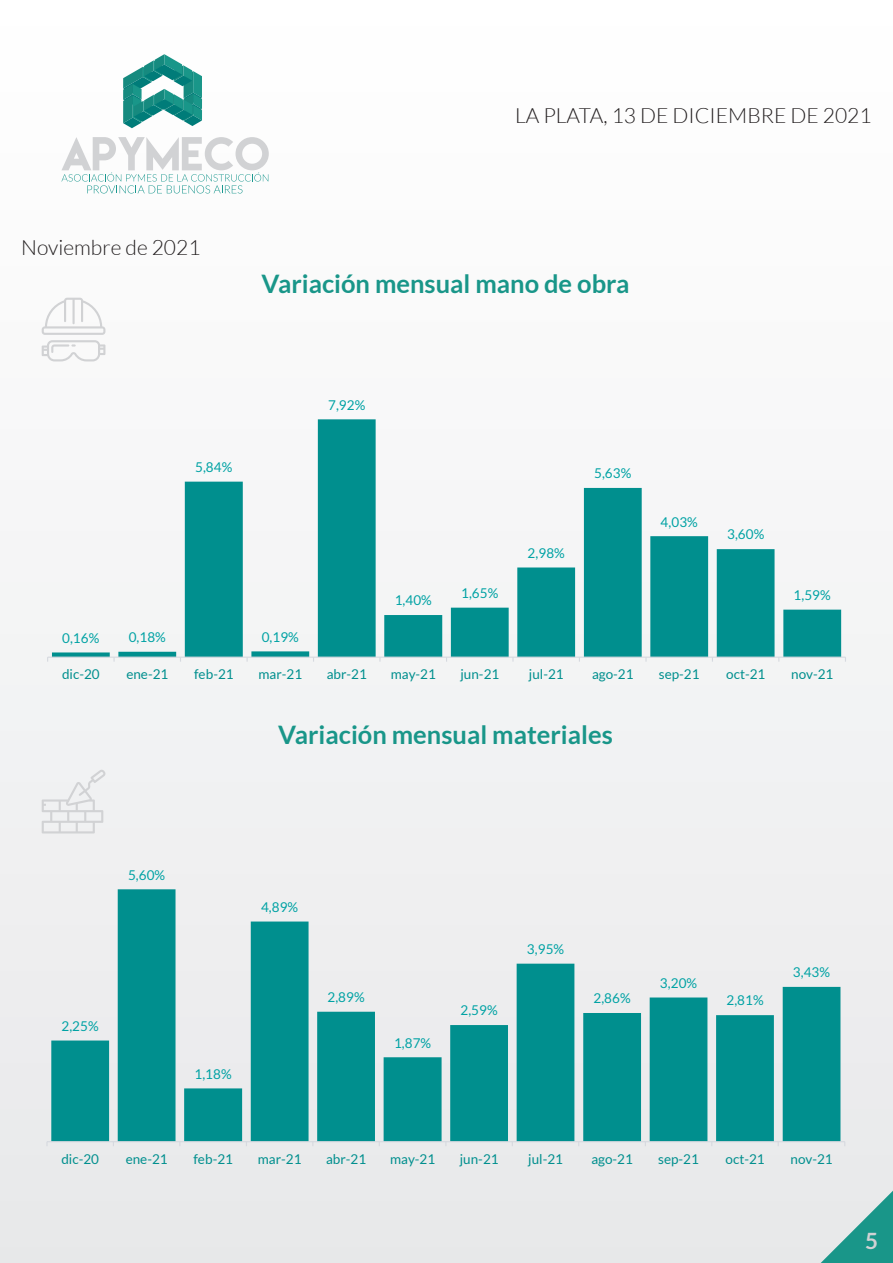
<style>
.page{position:relative;width:893px;height:1263px;background:#fff}
.page>*{position:absolute;margin:0;border:0;box-sizing:border-box;transform-origin:0 0}
.t1{font:700 25.5px "Lato";color:#199689}
.t2{font:700 22.5px "Lato";color:#d1d2d4}
.t3{font:300 21px "Lato";color:#231f20}
.t4{font:13.5px "Lato";color:#008f8e}
.t5{font:13.5px "Lato";letter-spacing:.005em;color:#00a2a4}
</style>
<div class="page">
<div style="left:0;top:0;width:893px;height:1263px;background:linear-gradient(to right,#f4f5f5,#f5f6f6)"></div>
<svg style="left:61px;top:137px;width:208px;height:56px"></svg>
<svg style="left:123px;top:54px;width:79px;height:74px"></svg>
<svg style="left:42px;top:298px;width:63px;height:63px"></svg>
<svg style="left:42px;top:769px;width:64px;height:64px"></svg>
<svg style="left:821px;top:1191px;width:72px;height:72px;background:#7fbfb9"></svg>
<svg style="left:52px;top:419px;width:789px;height:238px;fill:#f5f5f6"></svg>
<hr style="left:48px;top:657px;width:797px;height:1px;background:#d6d9df">
<svg style="left:51px;top:889px;width:789px;height:252px;background:#79bfbf"></svg>
<hr style="left:47px;top:1141px;width:798px;height:1px;background:#d6d9df">
<h3 class="t3" style="left:515px;top:104px;width:358px">LA PLATA, 13 DE DICIEMBRE DE 2021</h3>
<h3 class="t3" style="left:21px;top:236px;width:181px">Noviembre de 2021</h3>
<h1 class="t1" style="left:262px;top:269px;width:370px">Variación mensual mano de obra</h1>
<p class="t5" style="left:195px;top:460px;width:39px">5,84%</p>
<p class="t5" style="left:328px;top:397px;width:39px">7,92%</p>
<p class="t5" style="left:62px;top:630px;width:39px">0,16%</p>
<p class="t5" style="left:129px;top:630px;width:39px">0,18%</p>
<p class="t5" style="left:262px;top:629px;width:39px">0,19%</p>
<p class="t5" style="left:395px;top:593px;width:39px">1,40%</p>
<p class="t5" style="left:461px;top:586px;width:39px">1,65%</p>
<p class="t5" style="left:528px;top:545px;width:39px">2,98%</p>
<p class="t5" style="left:594px;top:466px;width:39px">5,63%</p>
<p class="t5" style="left:661px;top:514px;width:39px">4,03%</p>
<p class="t5" style="left:727px;top:527px;width:39px">3,60%</p>
<p class="t5" style="left:794px;top:587px;width:39px">1,59%</p>
<p class="t4" style="left:62px;top:667px;width:39px">dic-20</p>
<p class="t4" style="left:126px;top:667px;width:44px">ene-21</p>
<p class="t4" style="left:194px;top:667px;width:41px">feb-21</p>
<p class="t4" style="left:258px;top:667px;width:45px">mar-21</p>
<p class="t4" style="left:327px;top:667px;width:42px">abr-21</p>
<p class="t4" style="left:391px;top:667px;width:47px">may-21</p>
<p class="t4" style="left:460px;top:667px;width:40px">jun-21</p>
<p class="t4" style="left:529px;top:667px;width:36px">jul-21</p>
<p class="t4" style="left:592px;top:667px;width:43px">ago-21</p>
<p class="t4" style="left:659px;top:667px;width:42px">sep-21</p>
<p class="t4" style="left:726px;top:667px;width:41px">oct-21</p>
<p class="t4" style="left:791px;top:667px;width:44px">nov-21</p>
<h1 class="t1" style="left:278px;top:720px;width:336px">Variación mensual materiales</h1>
<p class="t5" style="left:128px;top:867px;width:39px">5,60%</p>
<p class="t5" style="left:261px;top:899px;width:39px">4,89%</p>
<p class="t5" style="left:62px;top:1018px;width:39px">2,25%</p>
<p class="t5" style="left:195px;top:1066px;width:39px">1,18%</p>
<p class="t5" style="left:327px;top:990px;width:39px">2,89%</p>
<p class="t5" style="left:394px;top:1035px;width:39px">1,87%</p>
<p class="t5" style="left:460px;top:1003px;width:39px">2,59%</p>
<p class="t5" style="left:527px;top:941px;width:39px">3,95%</p>
<p class="t5" style="left:593px;top:991px;width:39px">2,86%</p>
<p class="t5" style="left:660px;top:975px;width:39px">3,20%</p>
<p class="t5" style="left:726px;top:993px;width:39px">2,81%</p>
<p class="t5" style="left:793px;top:965px;width:39px">3,43%</p>
<p class="t4" style="left:61px;top:1151px;width:39px">dic-20</p>
<p class="t4" style="left:126px;top:1151px;width:44px">ene-21</p>
<p class="t4" style="left:193px;top:1151px;width:41px">feb-21</p>
<p class="t4" style="left:258px;top:1151px;width:45px">mar-21</p>
<p class="t4" style="left:326px;top:1151px;width:42px">abr-21</p>
<p class="t4" style="left:390px;top:1151px;width:47px">may-21</p>
<p class="t4" style="left:460px;top:1151px;width:40px">jun-21</p>
<p class="t4" style="left:528px;top:1151px;width:36px">jul-21</p>
<p class="t4" style="left:591px;top:1151px;width:43px">ago-21</p>
<p class="t4" style="left:658px;top:1151px;width:42px">sep-21</p>
<p class="t4" style="left:725px;top:1151px;width:41px">oct-21</p>
<p class="t4" style="left:790px;top:1151px;width:44px">nov-21</p>
<h2 class="t2" style="left:865px;top:1228px;width:15px">5</h2>
</div>
